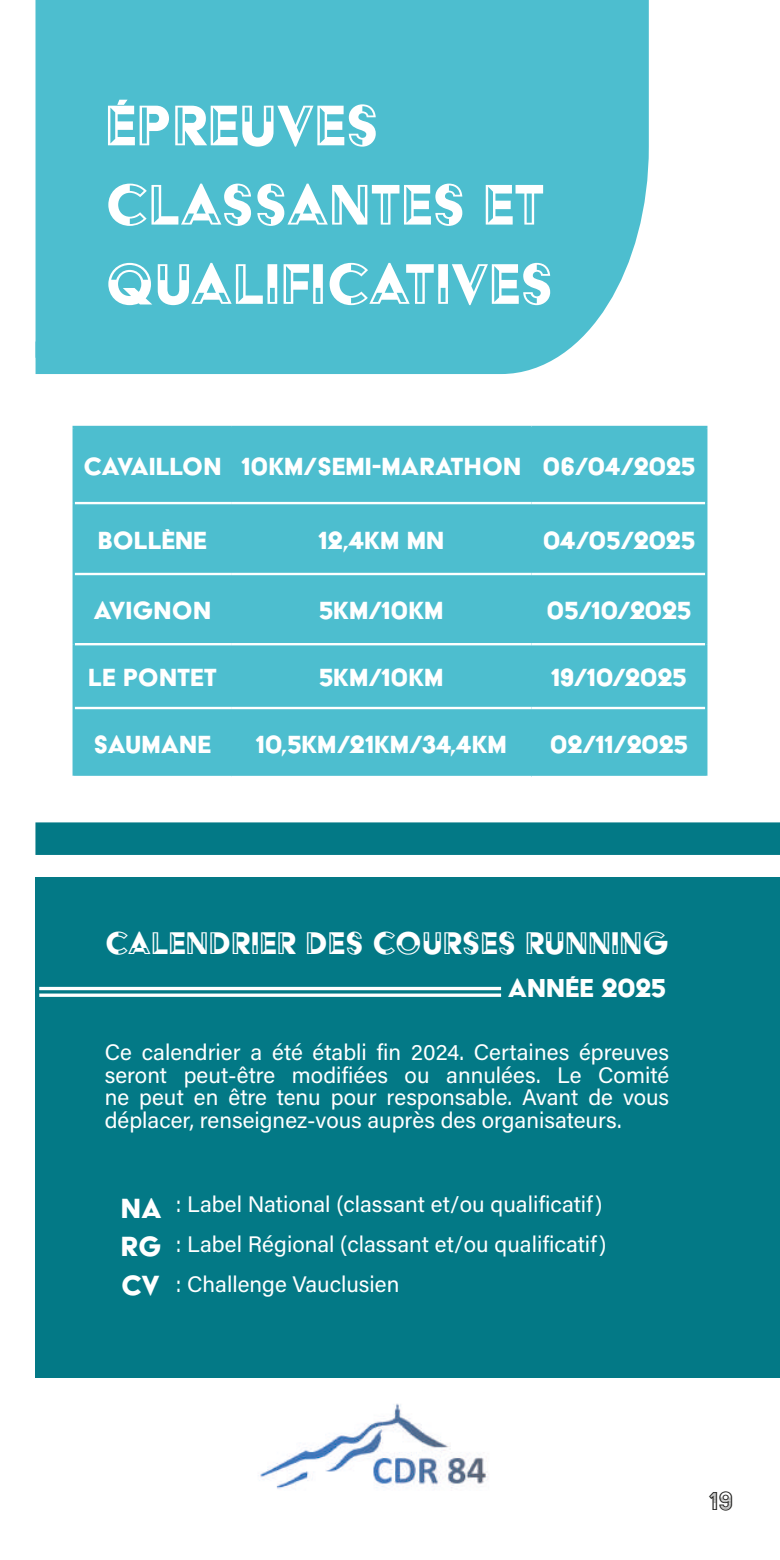
<style>
.page{position:relative;width:780px;height:1560px;background:#fff}
.page>*{position:absolute;margin:0;border:0;box-sizing:border-box;transform-origin:0 0}
.t1{font:66px/79.2px "Acier BAT Text Noir";color:#fff}
.t2{font:36.25px "Acier BAT Text Noir";color:#fff}
.t3{font:32px/38.5px "Acier BAT Text Solid";color:#fff;text-align:justify}
.t4{font:30px "Acier BAT Text Solid";color:#fff}
.t5{font:30px "Acier BAT Text Gris";color:#1d1d1b}
.t6{font:28.75px "Acier BAT Text Solid";color:#fff}
.t7{font:22.5px/22.5px "Acumin Variable Concept";color:#fff;text-align:justify}
</style>
<div class="page">
<div style="left:35px;top:877px;width:745px;height:500px;background:#037986"></div>
<div style="left:35px;top:0;width:614px;height:374px;background:#4dbecf"></div>
<svg style="left:39px;top:986px;width:462px;height:4px;background:#c7e1e4"></svg>
<hr style="left:39px;top:993px;width:462px;height:3px;background:#fff">
<div style="left:75px;top:428px;width:630px;height:347px;background:#4dbecf"></div>
<hr style="left:72px;top:426px;width:159px;height:2px;background:#4dbecf">
<hr style="left:72px;top:428px;width:3px;height:75px;background:#4dbecf">
<hr style="left:231px;top:426px;width:300px;height:2px;background:#4dbecf">
<hr style="left:230px;top:428px;width:2px;height:74px;background:#4dbecf">
<hr style="left:531px;top:426px;width:176px;height:2px;background:#4dbecf">
<hr style="left:530px;top:428px;width:3px;height:74px;background:#4dbecf">
<hr style="left:705px;top:428px;width:2px;height:75px;background:#4dbecf">
<hr style="left:72px;top:503px;width:3px;height:71px;background:#4dbecf">
<hr style="left:230px;top:504px;width:2px;height:68px;background:#4dbecf">
<hr style="left:530px;top:504px;width:3px;height:68px;background:#4dbecf">
<hr style="left:705px;top:503px;width:2px;height:71px;background:#4dbecf">
<hr style="left:72px;top:574px;width:3px;height:70px;background:#4dbecf">
<hr style="left:230px;top:575px;width:2px;height:68px;background:#4dbecf">
<hr style="left:530px;top:575px;width:3px;height:68px;background:#4dbecf">
<hr style="left:705px;top:574px;width:2px;height:70px;background:#4dbecf">
<hr style="left:72px;top:644px;width:3px;height:64px;background:#4dbecf">
<hr style="left:230px;top:645px;width:2px;height:61px;background:#4dbecf">
<hr style="left:530px;top:645px;width:3px;height:61px;background:#4dbecf">
<hr style="left:705px;top:644px;width:2px;height:64px;background:#4dbecf">
<hr style="left:72px;top:708px;width:3px;height:67px;background:#4dbecf">
<hr style="left:230px;top:709px;width:2px;height:66px;background:#4dbecf">
<hr style="left:530px;top:709px;width:3px;height:66px;background:#4dbecf">
<hr style="left:705px;top:708px;width:2px;height:67px;background:#4dbecf">
<hr style="left:75px;top:502px;width:156px;height:2px;background:#fff">
<hr style="left:231px;top:502px;width:300px;height:2px;background:#fff">
<hr style="left:531px;top:502px;width:174px;height:2px;background:#fff">
<hr style="left:75px;top:572px;width:156px;height:3px;background:#fff">
<hr style="left:231px;top:572px;width:300px;height:3px;background:#fff">
<hr style="left:531px;top:572px;width:174px;height:3px;background:#fff">
<hr style="left:75px;top:643px;width:156px;height:2px;background:#fff">
<hr style="left:231px;top:643px;width:300px;height:2px;background:#fff">
<hr style="left:531px;top:643px;width:174px;height:2px;background:#fff">
<hr style="left:75px;top:706px;width:156px;height:3px;background:#fff">
<hr style="left:231px;top:706px;width:300px;height:3px;background:#fff">
<hr style="left:531px;top:706px;width:174px;height:3px;background:#fff">
<img style="left:258px;top:1403px;width:231px;height:86px">
<div style="left:35px;top:822px;width:745px;height:32px;background:#037986"></div>
<h1 class="t1" style="left:105px;top:85px;width:450px">ÉPREUVES<br>CLASSANTES ET<br>QUALIFICATIVES</h1>
<p class="t6" style="left:83px;top:451px;width:613px">CAVAILLON 10KM/SEMI-MARATHON 06/04/2025</p>
<p class="t6" style="left:98px;top:524px;width:111px">BOLLÈNE</p>
<p class="t6" style="left:318px;top:524px;width:127px">12,4KM MN</p>
<p class="t6" style="left:542px;top:524px;width:154px">04/05/2025</p>
<p class="t6" style="left:93px;top:595px;width:119px">AVIGNON</p>
<p class="t6" style="left:319px;top:595px;width:126px">5KM/10KM</p>
<p class="t6" style="left:546px;top:595px;width:146px">05/10/2025</p>
<p class="t6" style="left:88px;top:662px;width:130px">LE PONTET</p>
<p class="t6" style="left:319px;top:662px;width:126px">5KM/10KM</p>
<p class="t6" style="left:551px;top:662px;width:137px">19/10/2025</p>
<p class="t6" style="left:94px;top:728px;width:119px">SAUMANE</p>
<p class="t6" style="left:256px;top:728px;width:252px">10,5KM/21KM/34,4KM</p>
<p class="t6" style="left:549px;top:728px;width:140px">02/11/2025</p>
<h2 class="t2" style="left:105px;top:923px;width:566px">CALENDRIER DES COURSES RUNNING</h2>
<h3 class="t4" style="left:508px;top:972px;width:160px">ANNÉE 2025</h3>
<p class="t7" style="left:105px;top:1039px;width:566px">Ce calendrier a été établi fin 2024. Certaines épreuves seront peut-être modifiées ou annulées. Le Comité ne peut en être tenu pour responsable. Avant de vous déplacer, renseignez-vous auprès des organisateurs.</p>
<h3 class="t3" style="left:121px;top:1188px;width:42px">NA RG CV</h3>
<p class="t7" style="left:176px;top:1182px;width:432px;line-height:40px;text-align:left">: Label National (classant et/ou qualificatif) : Label Régional (classant et/ou qualificatif) : Challenge Vauclusien</p>
<h3 class="t5" style="left:709px;top:1485px;width:26px">19</h3>
</div>
